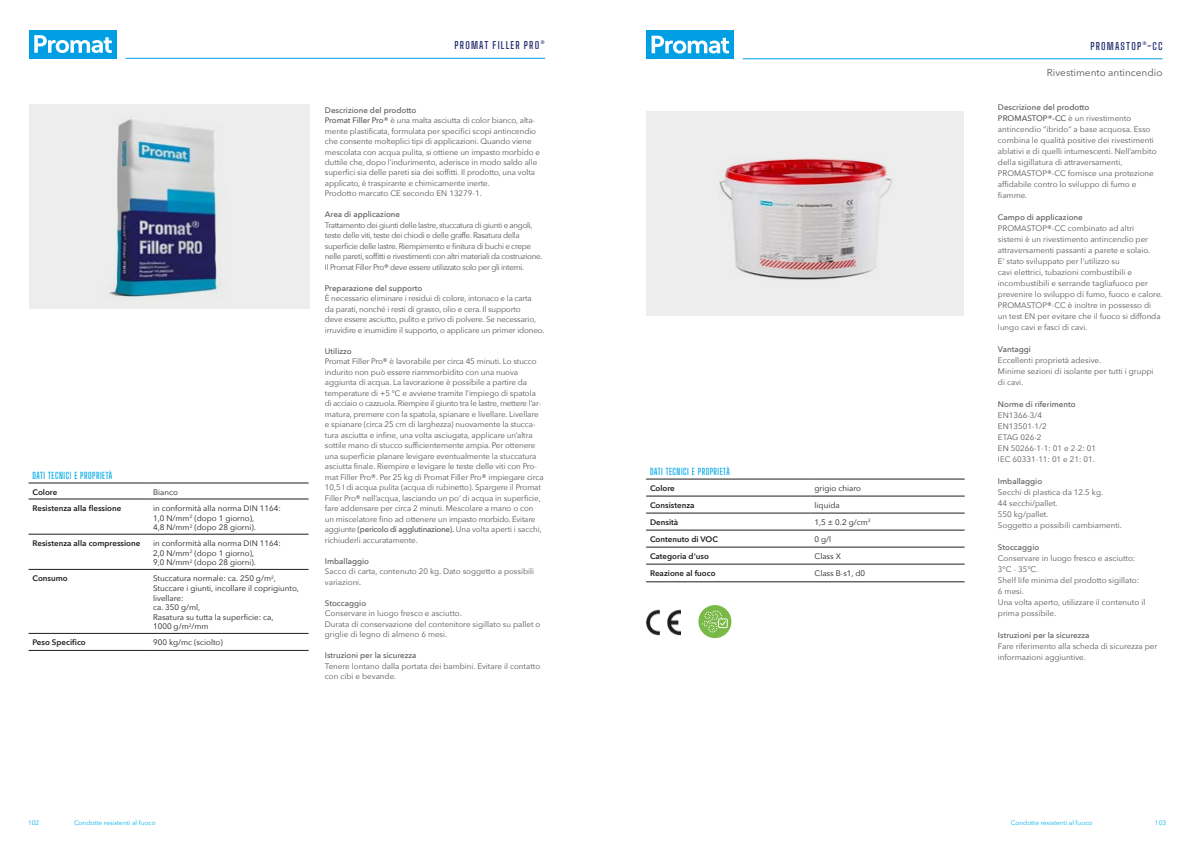
<style>
.page{position:relative;width:1191px;height:842px;background:#fff}
.page>*{position:absolute;margin:0;border:0;box-sizing:border-box;transform-origin:0 0}
.t1{font:600 10px "Big Shoulders Text";letter-spacing:.115em;color:#1d296c}
.t2{font:10px "Avenir Next W1 G";color:#575756}
.t3{font:600 9px "Big Shoulders Display";letter-spacing:.06em;color:#00a8e7}
.t4{font:8px/10.5px "Avenir Next";letter-spacing:-.01em;color:#575756}
.t5{font:8px/9.6px "Avenir Next";color:#1d1d1b}
.t6{font:8px/10.5px "Avenir Next";letter-spacing:-.04em;color:#575756}
.t7{font:500 8px "Avenir Next";color:#575756}
.t8{font:600 8px "Avenir Next";color:#1d1d1b}
.t9{font:6.5px "Avenir Next";color:#00b1eb}
.s1{font-weight:500}
</style>
<div class="page">
<hr style="left:29px;top:499px;width:120px;height:1px;background:#1d1d1b">
<hr style="left:149px;top:499px;width:159px;height:1px;background:#1d1d1b">
<hr style="left:29px;top:534px;width:120px;height:1px;background:#1d1d1b">
<hr style="left:149px;top:534px;width:159px;height:1px;background:#1d1d1b">
<hr style="left:29px;top:569px;width:120px;height:1px;background:#1d1d1b">
<hr style="left:149px;top:569px;width:159px;height:1px;background:#1d1d1b">
<hr style="left:29px;top:633px;width:120px;height:1px;background:#1d1d1b">
<hr style="left:149px;top:633px;width:159px;height:1px;background:#1d1d1b">
<hr style="left:29px;top:650px;width:120px;height:1px;background:#1d1d1b">
<hr style="left:149px;top:650px;width:159px;height:1px;background:#1d1d1b">
<hr style="left:29px;top:483px;width:120px;height:1px;background:#1d1d1b">
<hr style="left:149px;top:483px;width:159px;height:1px;background:#1d1d1b">
<hr style="left:125px;top:58px;width:420px;height:1px;background:#009fe3">
<div style="left:29px;top:30px;width:88px;height:28px;background:#009fe3"></div>
<svg style="left:34px;top:35px;width:78px;height:18px"></svg>
<hr style="left:742px;top:59px;width:420px;height:1px;background:#009fe3">
<div style="left:646px;top:30px;width:88px;height:29px;background:#009fe3"></div>
<svg style="left:651px;top:36px;width:78px;height:18px"></svg>
<hr style="left:646px;top:496px;width:164px;height:1px;background:#1d1d1b">
<hr style="left:810px;top:496px;width:154px;height:1px;background:#1d1d1b">
<hr style="left:646px;top:513px;width:164px;height:1px;background:#1d1d1b">
<hr style="left:810px;top:513px;width:154px;height:1px;background:#1d1d1b">
<hr style="left:646px;top:530px;width:164px;height:1px;background:#1d1d1b">
<hr style="left:810px;top:530px;width:154px;height:1px;background:#1d1d1b">
<hr style="left:646px;top:547px;width:164px;height:1px;background:#1d1d1b">
<hr style="left:810px;top:547px;width:154px;height:1px;background:#1d1d1b">
<hr style="left:646px;top:564px;width:164px;height:1px;background:#1d1d1b">
<hr style="left:810px;top:564px;width:154px;height:1px;background:#1d1d1b">
<hr style="left:646px;top:479px;width:164px;height:1px;background:#1d1d1b">
<hr style="left:810px;top:479px;width:154px;height:1px;background:#1d1d1b">
<hr style="left:646px;top:582px;width:164px;height:1px;background:#1d1d1b">
<hr style="left:810px;top:582px;width:154px;height:1px;background:#1d1d1b">
<img style="left:646px;top:112px;width:317px;height:204px">
<div style="left:698px;top:605px;width:33px;height:33px;background:#79b947;border-radius:50%"></div>
<svg style="left:702px;top:610px;width:26px;height:22px"></svg>
<img style="left:646px;top:609px;width:34px;height:27px">
<div style="left:29px;top:105px;width:281px;height:204px;background:#ededed"></div>
<img style="left:109px;top:119px;width:111px;height:178px">
<p class="t3" style="left:33px;top:469px;width:81px">DATI TECNICI E PROPRIETÀ</p>
<p class="t8" style="left:33px;top:485px;width:26px">Colore</p>
<p class="t5" style="left:153px;top:487px;width:26px">Bianco</p>
<p class="t8" style="left:33px;top:501px;width:90px">Resistenza alla flessione</p>
<p class="t5" style="left:153px;top:503px;width:129px">in conformità alla norma DIN 1164:<br>1,0 N/mm<sup>2</sup> (dopo 1 giorno),<br>4,8 N/mm<sup>2</sup> (dopo 28 giorni).</p>
<p class="t8" style="left:33px;top:536px;width:109px">Resistenza alla compressione</p>
<p class="t5" style="left:153px;top:538px;width:129px">in conformità alla norma DIN 1164:<br>2,0 N/mm<sup>2</sup> (dopo 1 giorno),<br>9,0 N/mm<sup>2</sup> (dopo 28 giorni).</p>
<p class="t8" style="left:33px;top:572px;width:37px">Consumo</p>
<p class="t5" style="left:153px;top:573px;width:147px">Stuccatura normale: ca. 250 g/m<sup>2</sup>,<br>Stuccare i giunti, incollare il coprigiunto, livellare:<br>ca. 350 g/ml,<br>Rasatura su tutta la superficie: ca,<br>1000 g/m<sup>2</sup>/mm</p>
<p class="t8" style="left:33px;top:636px;width:55px">Peso Specifico</p>
<p class="t5" style="left:153px;top:637px;width:71px">900 kg/mc (sciolto)</p>
<p class="t1" style="left:454px;top:38px;width:92px">PROMAT FILLER PRO®</p>
<p class="t4" style="left:325px;top:104px;width:217px"><span class="s1">Descrizione del prodotto<br>Promat Filler Pro®</span> è una malta asciutta di color bianco, alta&shy;mente plastificata, formulata per specifici scopi antincendio che consente molteplici tipi di applicazioni. Quando viene mescolata con acqua pulita, si ottiene un impasto morbido e duttile che, dopo l’indurimento, aderisce in modo saldo alle superfici sia delle pareti sia dei soffitti. Il prodotto, una volta applicato, è traspirante e chimicamente inerte.<br>Prodotto marcato CE secondo EN 13279-1.</p>
<p class="t7" style="left:325px;top:208px;width:77px">Area di applicazione</p>
<p class="t6" style="left:325px;top:220px;width:219px">Trattamento dei giunti delle lastre, stuccatura di giunti e angoli, teste delle viti, teste dei chiodi e delle graffe. Rasatura della superficie delle lastre. Riempimento e finitura di buchi e crepe nelle pareti, soffitti e rivestimenti con altri materiali da costruzione.<br>Il Promat Filler Pro® deve essere utilizzato solo per gli interni.</p>
<p class="t7" style="left:325px;top:281px;width:99px">Preparazione del supporto</p>
<p class="t4" style="left:325px;top:293px;width:221px">È necessario eliminare i residui di colore, intonaco e la carta<br>da parati, nonché i resti di grasso, olio e cera. Il supporto<br>deve essere asciutto, pulito e privo di polvere. Se necessario, irruvidire e inumidire il supporto, o applicare un primer idoneo.</p>
<p class="t7" style="left:325px;top:344px;width:28px">Utilizzo</p>
<p class="t4" style="left:325px;top:356px;width:220px">Promat Filler Pro® è lavorabile per circa 45 minuti. Lo stucco indurito non può essere riammorbidito con una nuova aggiunta di acqua. La lavorazione è possibile a partire da temperature di +5 °C e avviene tramite l’impiego di spatola di acciaio o cazzuola. Riempire il giunto tra le lastre, mettere l’ar&shy;matura, premere con la spatola, spianare e livellare. Livellare e spianare (circa 25 cm di larghezza) nuovamente la stucca&shy;tura asciutta e infine, una volta asciugata, applicare un’altra sottile mano di stucco sufficientemente ampia. Per ottenere una superficie planare levigare eventualmente la stuccatura asciutta finale. Riempire e levigare le teste delle viti con Pro&shy;mat Filler Pro®. Per 25 kg di Promat Filler Pro® impiegare circa 10,5 I di acqua pulita (acqua di rubinetto). Spargere il Promat Filler Pro® nell’acqua, lasciando un po’ di acqua in superficie, fare addensare per circa 2 minuti. Mescolare a mano o con un miscelatore fino ad ottenere un impasto morbido. Evitare aggiunte <span class="s1">(pericolo di agglutinazione).</span> Una volta aperti i sacchi, richiuderli accuratamente.</p>
<p class="t7" style="left:325px;top:554px;width:46px">Imballaggio</p>
<p class="t4" style="left:325px;top:566px;width:211px">Sacco di carta, contenuto 20 kg. Dato soggetto a possibili variazioni.</p>
<p class="t7" style="left:325px;top:596px;width:43px">Stoccaggio</p>
<p class="t4" style="left:325px;top:608px;width:217px">Conservare in luogo fresco e asciutto.<br>Durata di conservazione del contenitore sigillato su pallet o griglie di legno di almeno 6 mesi.</p>
<p class="t7" style="left:325px;top:649px;width:93px">Istruzioni per la sicurezza</p>
<p class="t4" style="left:325px;top:660px;width:217px">Tenere lontano dalla portata dei bambini. Evitare il contatto con cibi e bevande.</p>
<p class="t3" style="left:650px;top:465px;width:81px">DATI TECNICI E PROPRIETÀ</p>
<p class="t8" style="left:650px;top:481px;width:26px">Colore</p>
<p class="t5" style="left:814px;top:483px;width:48px">grigio chiaro</p>
<p class="t8" style="left:650px;top:498px;width:46px">Consistenza</p>
<p class="t5" style="left:814px;top:500px;width:27px">liquida</p>
<p class="t8" style="left:650px;top:515px;width:30px">Densità</p>
<p class="t5" style="left:814px;top:517px;width:57px">1,5 ± 0.2 g/cm<sup>3</sup></p>
<p class="t8" style="left:650px;top:532px;width:69px">Contenuto di VOC</p>
<p class="t5" style="left:814px;top:534px;width:18px">0 g/l</p>
<p class="t8" style="left:650px;top:549px;width:60px">Categoria d'uso</p>
<p class="t5" style="left:814px;top:551px;width:28px">Class X</p>
<p class="t8" style="left:650px;top:566px;width:67px">Reazione al fuoco</p>
<p class="t5" style="left:814px;top:568px;width:52px">Class B-s1, d0</p>
<p class="t1" style="left:1090px;top:39px;width:74px">PROMASTOP®-CC</p>
<p class="t2" style="left:1047px;top:66px;width:117px">Rivestimento antincendio</p>
<p class="t4" style="left:998px;top:101px;width:160px;line-height:11px"><span class="s1">Descrizione del prodotto PROMASTOP®-CC</span> è un rivestimento antincendio “ibrido” a base acquosa. Esso combina le qualità positive dei rivestimenti ablativi e di quelli intumescenti. Nell’ambito della sigillatura di attraversamenti, PROMASTOP®-CC fornisce una protezione affidabile contro lo sviluppo di fumo e fiamme.</p>
<p class="t7" style="left:998px;top:210px;width:86px">Campo di applicazione</p>
<p class="t4" style="left:998px;top:222px;width:166px;line-height:11px">PROMASTOP®-CC combinato ad altri<br>sistemi è un rivestimento antincendio per attraversamenti passanti a parete e solaio.<br>E’ stato sviluppato per l’utilizzo su<br>cavi elettrici, tubazioni combustibili e incombustibili e serrande tagliafuoco per prevenire lo sviluppo di fumo, fuoco e calore.<br>PROMASTOP®-CC è inoltre in possesso di<br>un test EN per evitare che il fuoco si diffonda lungo cavi e fasci di cavi.</p>
<p class="t7" style="left:998px;top:342px;width:34px">Vantaggi</p>
<p class="t4" style="left:998px;top:354px;width:157px;line-height:11px">Eccellenti proprietà adesive.<br>Minime sezioni di isolante per tutti i gruppi di cavi.</p>
<p class="t7" style="left:998px;top:397px;width:79px">Norme di riferimento</p>
<p class="t4" style="left:998px;top:409px;width:100px;line-height:11px">EN1366-3/4<br>EN13501-1/2<br>ETAG 026-2<br>EN 50266-1-1: 01 e 2-2: 01<br>IEC 60331-11: 01 e 21: 01.</p>
<p class="t7" style="left:998px;top:474px;width:46px">Imballaggio</p>
<p class="t4" style="left:998px;top:486px;width:126px;line-height:11px">Secchi di plastica da 12.5 kg.<br>44 secchi/pallet.<br>550 kg/pallet.<br>Soggetto a possibili cambiamenti.</p>
<p class="t7" style="left:998px;top:540px;width:43px">Stoccaggio</p>
<p class="t4" style="left:998px;top:552px;width:149px;line-height:11px">Conservare in luogo fresco e asciutto:<br>3°C - 35°C.<br>Shelf life minima del prodotto sigillato:<br>6 mesi.<br>Una volta aperto, utilizzare il contenuto il prima possibile.</p>
<p class="t7" style="left:998px;top:628px;width:93px">Istruzioni per la sicurezza</p>
<p class="t4" style="left:998px;top:640px;width:161px;line-height:11px">Fare riferimento alla scheda di sicurezza per informazioni aggiuntive.</p>
<p class="t9" style="left:28px;top:817px;width:13px">102</p>
<p class="t9" style="left:74px;top:817px;width:83px">Condotte resistenti al fuoco</p>
<p class="t9" style="left:1010px;top:817px;width:83px">Condotte resistenti al fuoco</p>
<p class="t9" style="left:1154px;top:817px;width:13px">103</p>
</div>
